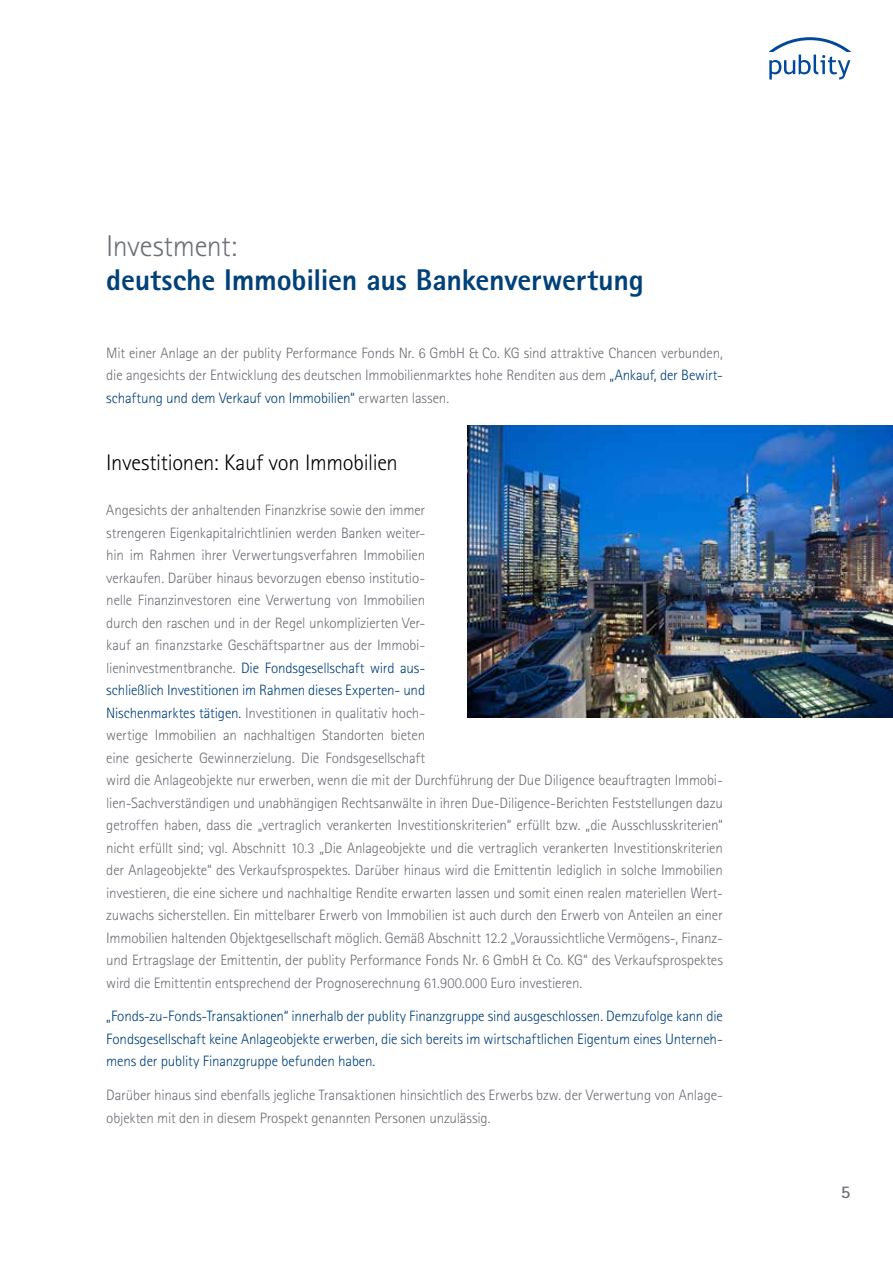
<style>
.page{position:relative;width:893px;height:1263px;background:#fff}
.page>*{position:absolute;margin:0;border:0;box-sizing:border-box;transform-origin:0 0}
.t1{font:800 30px "Rotis Sans Serif Std";letter-spacing:-.01em;color:#004179}
.t2{font:300 30px "Rotis Sans Serif Std";letter-spacing:-.01em;color:#6c6f76}
.t3{font:300 22.5px "Rotis Sans Serif Std";letter-spacing:-.015em;color:#000}
.t4{font:700 18px "Rotis Sans Serif Std";color:#6c6f76}
.t5{font:300 15px/22.5px "Rotis Sans Serif Std";letter-spacing:-.01em;color:#6c6f76}
.t6{font:300 15px/22.5px "Rotis Sans Serif Std";letter-spacing:-.01em;color:#004179;text-align:justify}
.s1{color:#004179}
</style>
<div class="page">
<svg style="left:769px;top:37px;width:81px;height:43px"></svg>
<img style="left:468px;top:425px;width:425px;height:293px">
<h1 class="t2" style="left:106px;top:229px;width:132px">Investment:</h1>
<h1 class="t1" style="left:106px;top:261px;width:539px">deutsche Immobilien aus Bankenverwertung</h1>
<p class="t5" style="left:106px;top:341px;width:618px;text-align:justify">Mit einer Anlage an der publity Performance Fonds Nr. 6 GmbH &amp; Co. KG sind attraktive Chancen verbunden, die angesichts der Entwicklung des deutschen Immobilienmarktes hohe Renditen aus dem <span class="s1">„Ankauf, der Bewirt&shy;schaftung und dem Verkauf von Immobilien“</span> erwarten lassen.</p>
<h2 class="t3" style="left:106px;top:450px;width:293px">Investitionen: Kauf von Immobilien</h2>
<p class="t5" style="left:106px;top:499px;width:618px">Angesichts der anhaltenden Finanzkrise sowie den immer<br>strengeren Eigenkapitalrichtlinien werden Banken weiter-<br>hin im Rahmen ihrer Verwertungsverfahren Immobilien<br>verkaufen. Darüber hinaus bevorzugen ebenso institutio-<br>nelle Finanzinvestoren eine Verwertung von Immobilien<br>durch den raschen und in der Regel unkomplizierten Ver-<br>kauf an finanzstarke Geschäftspartner aus der Immobi-<br>lieninvestmentbranche. <span class="s1">Die Fondsgesellschaft wird aus-<br>schließlich Investitionen im Rahmen dieses Experten- und<br>Nischenmarktes tätigen.</span> Investitionen in qualitativ hoch-<br>wertige Immobilien an nachhaltigen Standorten bieten<br>eine gesicherte Gewinnerzielung. Die Fondsgesellschaft<br>wird die Anlageobjekte nur erwerben, wenn die mit der Durchführung der Due Diligence beauftragten Immobi&shy;lien-Sachverständigen und unabhängigen Rechtsanwälte in ihren Due-Diligence-Berichten Feststellungen dazu getroffen haben, dass die „vertraglich verankerten Investitionskriterien“ erfüllt bzw. „die Ausschlusskriterien“ nicht erfüllt sind; vgl. Abschnitt 10.3 „Die Anlageobjekte und die vertraglich verankerten Investitionskriterien der Anlageobjekte“ des Verkaufsprospektes. Darüber hinaus wird die Emittentin lediglich in solche Immobilien investieren, die eine sichere und nachhaltige Rendite erwarten lassen und somit einen realen materiellen Wert&shy;zuwachs sicherstellen. Ein mittelbarer Erwerb von Immobilien ist auch durch den Erwerb von Anteilen an einer Immobilien haltenden Objektgesellschaft möglich. Gemäß Abschnitt 12.2 „Voraussichtliche Vermögens-, Finanz&shy;und Ertragslage der Emittentin, der publity Performance Fonds Nr. 6 GmbH &amp; Co. KG“ des Verkaufsprospektes wird die Emittentin entsprechend der Prognoserechnung 61.900.000 Euro investieren.</p>
<p class="t6" style="left:106px;top:1005px;width:618px">„Fonds-zu-Fonds-Transaktionen“ innerhalb der publity Finanzgruppe sind ausgeschlossen. Demzufolge kann die Fondsgesellschaft keine Anlageobjekte erwerben, die sich bereits im wirtschaftlichen Eigentum eines Unterneh&shy;mens der publity Finanzgruppe befunden haben.</p>
<p class="t5" style="left:106px;top:1084px;width:618px">Darüber hinaus sind ebenfalls jegliche Transaktionen hinsichtlich des Erwerbs bzw. der Verwertung von Anlage&shy;objekten mit den in diesem Prospekt genannten Personen unzulässig.</p>
<p class="t4" style="left:841px;top:1181px;width:11px">5</p>
</div>
